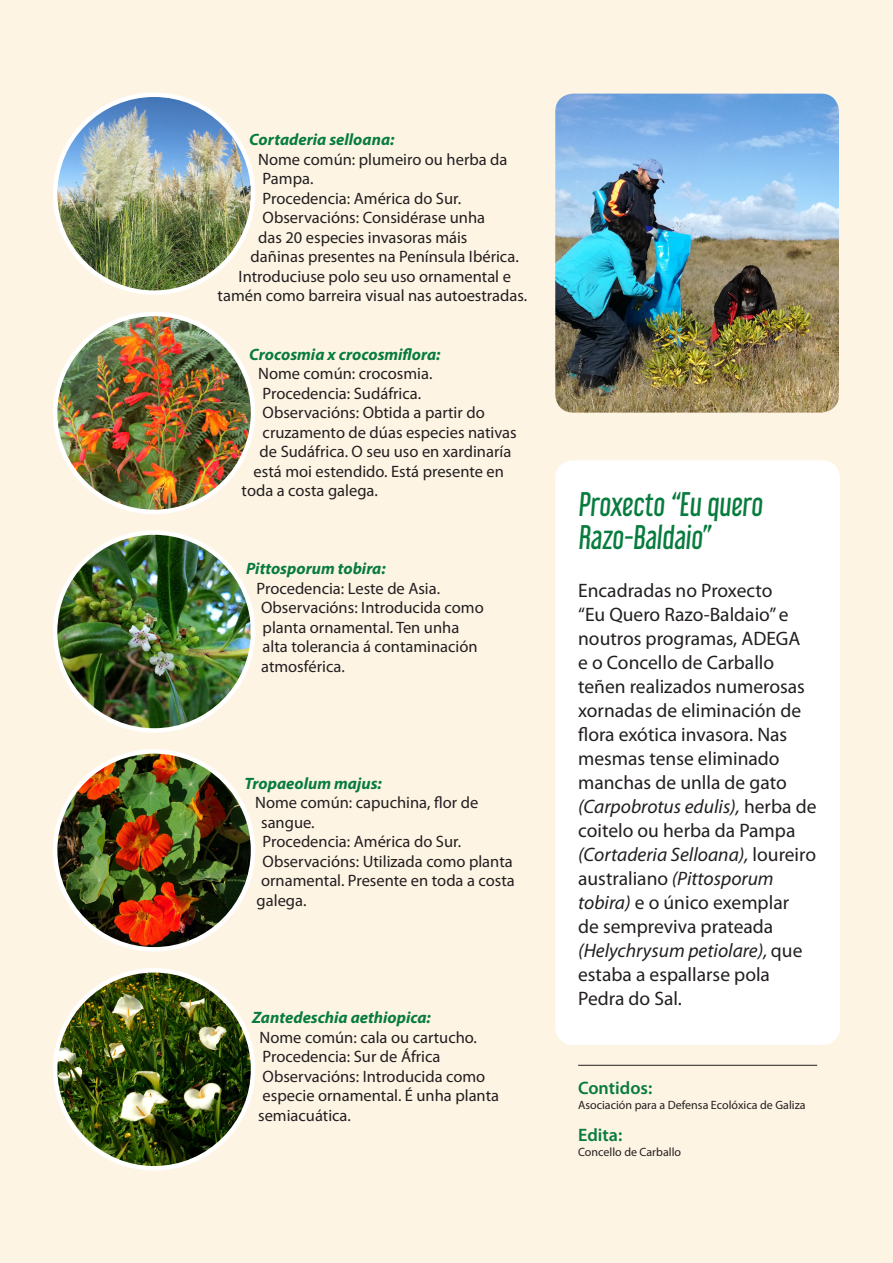
<style>
.page{position:relative;width:893px;height:1263px;background:#fef4e4}
.page>*{position:absolute;margin:0;border:0;box-sizing:border-box;transform-origin:0 0}
.t1{font:30px/33px "Libel Suit Rg";color:#077c3e}
.t2{font:19.5px/24px "Myriad Pro";color:#231f20}
.t3{font:600 18px "Myriad Pro";color:#077c3e}
.t4{font:16.5px/19.5px "Myriad Pro";color:#231f20}
.t5{font:italic 700 16.5px "Myriad Pro";color:#077c3e}
.t6{font:12px "Myriad Pro";color:#231f20}
.s1{font-style:italic}
</style>
<div class="page">
<img style="left:55px;top:95px;width:198px;height:198px;border-radius:99px">
<div style="left:53px;top:92px;width:202px;height:203px;border:4px solid #fff;border-radius:50%"></div>
<img style="left:55px;top:314px;width:198px;height:198px;border-radius:99px">
<div style="left:53px;top:312px;width:202px;height:202px;border:4px solid #fff;border-radius:50%"></div>
<img style="left:55px;top:751px;width:198px;height:198px;border-radius:99px">
<div style="left:53px;top:749px;width:202px;height:202px;border:4px solid #fff;border-radius:50%"></div>
<img style="left:55px;top:970px;width:198px;height:198px;border-radius:98px">
<div style="left:53px;top:968px;width:202px;height:202px;border:4px solid #fff;border-radius:50%"></div>
<img style="left:55px;top:532px;width:198px;height:198px;border-radius:99px">
<div style="left:53px;top:530px;width:202px;height:203px;border:4px solid #fff;border-radius:50%"></div>
<hr style="left:578px;top:1065px;width:239px;height:1px;background:#231f20">
<div style="left:555px;top:460px;width:285px;height:585px;background:#fff;border-radius:18px"></div>
<img style="left:555px;top:94px;width:284px;height:319px">
<p class="t5" style="left:249px;top:129px;width:147px">Cortaderia selloana:</p>
<p class="t4" style="left:258px;top:149px;width:251px">Nome común: plumeiro ou herba da<br>Pampa.</p>
<p class="t4" style="left:263px;top:188px;width:200px">Procedencia: América do Sur.</p>
<p class="t4" style="left:263px;top:208px;width:224px">Observacións: Considérase unha</p>
<p class="t4" style="left:258px;top:227px;width:211px">das 20 especies invasoras máis</p>
<p class="t4" style="left:251px;top:247px;width:270px">dañinas presentes na Península Ibérica.</p>
<p class="t4" style="left:239px;top:266px;width:274px">Introduciuse polo seu uso ornamental e</p>
<p class="t4" style="left:218px;top:286px;width:311px">tamén como barreira visual nas autoestradas.</p>
<p class="t5" style="left:249px;top:344px;width:193px">Crocosmia x crocosmiflora:</p>
<p class="t4" style="left:258px;top:364px;width:176px">Nome común: crocosmia.</p>
<p class="t4" style="left:263px;top:383px;width:160px">Procedencia: Sudáfrica.</p>
<p class="t4" style="left:263px;top:403px;width:224px">Observacións: Obtida a partir do</p>
<p class="t4" style="left:263px;top:422px;width:256px">cruzamento de dúas especies nativas</p>
<p class="t4" style="left:260px;top:442px;width:253px">de Sudáfrica. O seu uso en xardinaría</p>
<p class="t4" style="left:254px;top:461px;width:252px">está moi estendido. Está presente en</p>
<p class="t4" style="left:242px;top:481px;width:138px">toda a costa galega.</p>
<p class="t5" style="left:246px;top:558px;width:141px">Pittosporum tobira:</p>
<p class="t4" style="left:257px;top:578px;width:185px">Procedencia: Leste de Asia.</p>
<p class="t4" style="left:261px;top:598px;width:224px">Observacións: Introducida como planta ornamental. Ten unha alta tolerancia á contaminación atmosférica.</p>
<p class="t5" style="left:245px;top:773px;width:139px">Tropaeolum majus:</p>
<p class="t4" style="left:261px;top:793px;width:219px;text-indent:-6px">Nome común: capuchina, flor de sangue.</p>
<p class="t4" style="left:263px;top:832px;width:200px">Procedencia: América do Sur.</p>
<p class="t4" style="left:257px;top:851px;width:260px;text-indent:6px">Observacións: Utilizada como planta ornamental. Presente en toda a costa galega.</p>
<p class="t1" style="left:578px;top:485px;width:189px">Proxecto “Eu quero<br>Razo-Baldaio”</p>
<p class="t2" style="left:578px;top:578px;width:240px">Encadradas no Proxecto<br>“Eu Quero Razo-Baldaio” e noutros programas, ADEGA<br>e o Concello de Carballo teñen realizados numerosas xornadas de eliminación de flora exótica invasora. Nas mesmas tense eliminado manchas de unlla de gato <span class="s1">(Carpobrotus edulis),</span> herba de coitelo ou herba da Pampa <span class="s1">(Cortaderia Selloana),</span> loureiro australiano <span class="s1">(Pittosporum tobira)</span> e o único exemplar<br>de sempreviva prateada <span class="s1">(Helychrysum petiolare),</span> que estaba a espallarse pola<br>Pedra do Sal.</p>
<p class="t5" style="left:252px;top:1007px;width:180px">Zantedeschia aethiopica:</p>
<p class="t4" style="left:260px;top:1027px;width:219px">Nome común: cala ou cartucho.</p>
<p class="t4" style="left:263px;top:1046px;width:179px">Procedencia: Sur de África</p>
<p class="t4" style="left:258px;top:1066px;width:242px">Observacións: Introducida como especie ornamental. É unha planta semiacuática.</p>
<p class="t3" style="left:578px;top:1076px;width:76px">Contidos:</p>
<p class="t6" style="left:578px;top:1097px;width:229px">Asociación para a Defensa Ecolóxica de Galiza</p>
<p class="t3" style="left:578px;top:1123px;width:46px">Edita:</p>
<p class="t6" style="left:578px;top:1144px;width:105px">Concello de Carballo</p>
</div>
